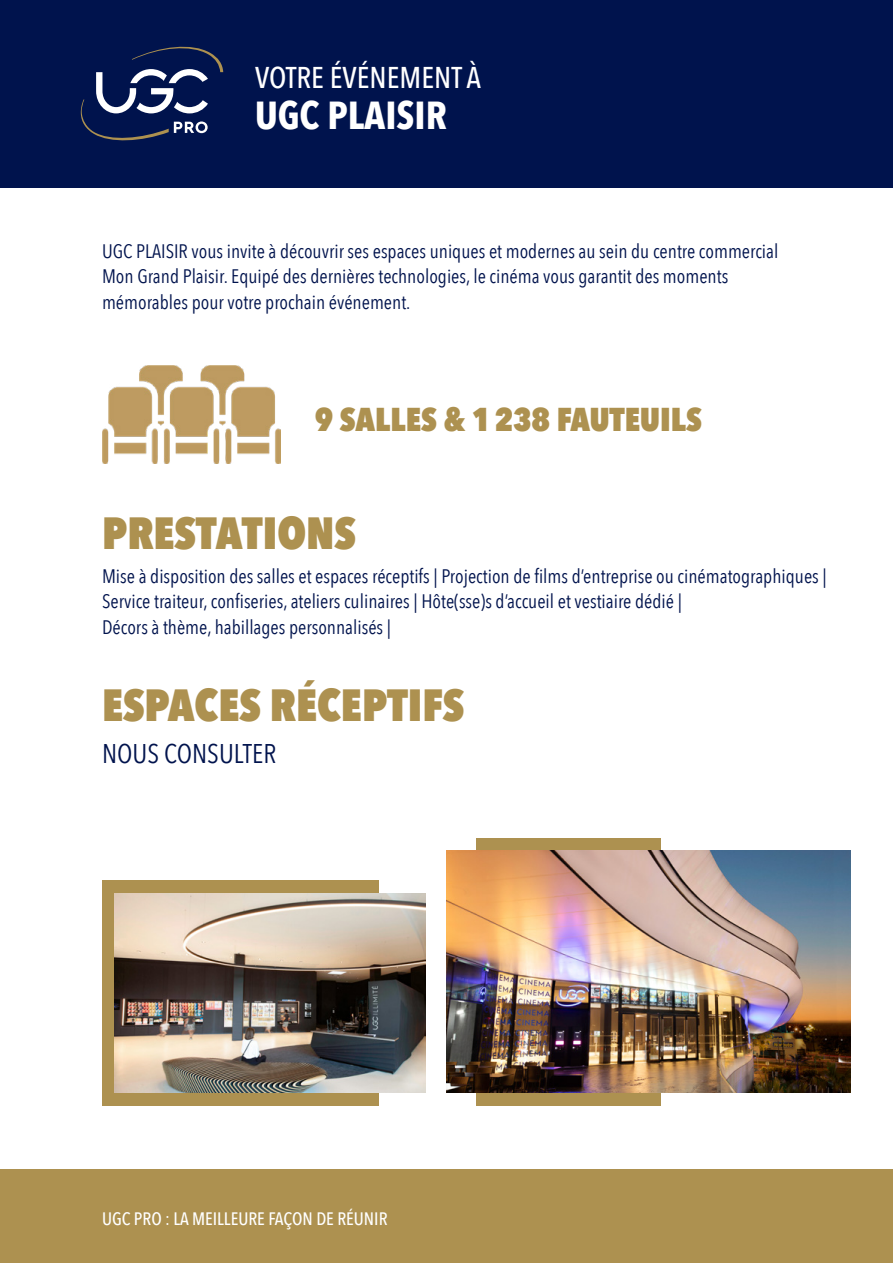
<style>
.page{position:relative;width:893px;height:1263px;background:#fff}
.page>*{position:absolute;margin:0;border:0;box-sizing:border-box;transform-origin:0 0}
.t1{font:800 45px "Avenir Next Condensed";color:#ad9150}
.t2{font:700 39px "Avenir Next Condensed";color:#fff}
.t3{font:800 33px "Avenir Next Condensed";color:#ad9150}
.t4{font:500 30px "Avenir Next Condensed";color:#fff}
.t5{font:27px "Avenir Next Condensed";color:#00134d}
.t6{font:19.5px/25.5px "Avenir Next Condensed";color:#00134d}
.t7{font:500 18px "Avenir Next Condensed";color:#fff}
</style>
<div class="page">
<div style="left:0;top:0;width:893px;height:187px;background:#00134d"></div>
<div style="left:0;top:1169px;width:893px;height:94px;background:#ad9150"></div>
<svg style="left:81px;top:46px;width:142px;height:95px"></svg>
<div style="left:102px;top:880px;width:276px;height:226px;background:#ad9150"></div>
<div style="left:476px;top:838px;width:185px;height:268px;background:#ad9150"></div>
<img style="left:446px;top:850px;width:404px;height:243px">
<img style="left:103px;top:366px;width:177px;height:97px">
<img style="left:115px;top:893px;width:310px;height:200px">
<h3 class="t4" style="left:255px;top:60px;width:228px">VOTRE ÉVÉNEMENT À</h3>
<h2 class="t2" style="left:255px;top:91px;width:193px">UGC PLAISIR</h2>
<p class="t6" style="left:102px;top:237px;width:678px">UGC PLAISIR vous invite à découvrir ses espaces uniques et modernes au sein du centre commercial<br>Mon Grand Plaisir. Equipé des dernières technologies, le cinéma vous garantit des moments mémorables pour votre prochain événement.</p>
<h3 class="t3" style="left:315px;top:399px;width:389px">9 SALLES &amp; 1238 FAUTEUILS</h3>
<h1 class="t1" style="left:102px;top:505px;width:255px">PRESTATIONS</h1>
<p class="t6" style="left:102px;top:562px;width:726px">Mise à disposition des salles et espaces réceptifs | Projection de films d’entreprise ou cinématographiques |<br>Service traiteur, confiseries, ateliers culinaires | Hôte(sse)s d’accueil et vestiaire dédié |<br>Décors à thème, habillages personnalisés |</p>
<h1 class="t1" style="left:102px;top:677px;width:364px">ESPACES RÉCEPTIFS</h1>
<h3 class="t5" style="left:102px;top:730px;width:176px">NOUS CONSULTER</h3>
<p class="t7" style="left:102px;top:1208px;width:287px">UGC PRO : LA MEILLEURE FAÇON DE RÉUNIR</p>
</div>
